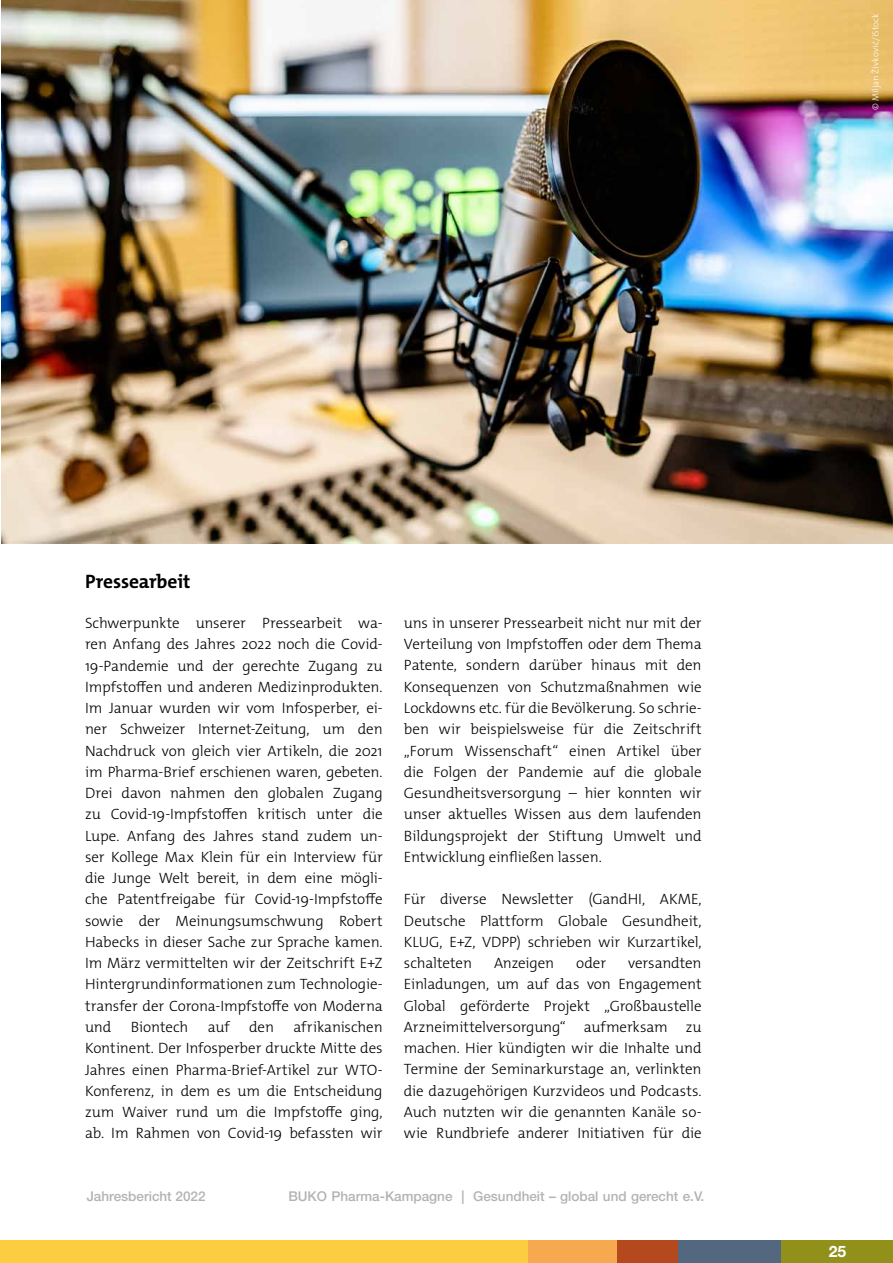
<style>
.page{position:relative;width:893px;height:1263px;background:#fff}
.page>*{position:absolute;margin:0;border:0;box-sizing:border-box;transform-origin:0 0}
.t1{font:700 19.5px "The Mix Os F";letter-spacing:-.005em;color:#000}
.t2{font:700 15.75px "Helvetica Neue LT";color:#fff}
.t3{font:300 15px/21.3px "The Mix Os F";letter-spacing:-.005em;color:#000;text-align:justify}
.t4{font:500 13.5px "Helvetica Neue LT";color:#b1b3b4}
.t5{font:300 9px "The Mix Os F";letter-spacing:.005em;color:#fff}
</style>
<div class="page">
<div style="left:763px;top:1241px;width:130px;height:22px;background:#91901b"></div>
<div style="left:637px;top:1241px;width:143px;height:22px;background:#53677e"></div>
<div style="left:0;top:1241px;width:529px;height:22px;background:#fdcd41"></div>
<div style="left:614px;top:1241px;width:64px;height:22px;background:#b5481d"></div>
<div style="left:529px;top:1241px;width:88px;height:22px;background:#f6a94e"></div>
<img style="left:1px;top:0;width:892px;height:544px">
<p class="t5" style="left:869px;top:110px;width:98px;rotate:-90deg">© Miljan Živković/iStock</p>
<h1 class="t1" style="left:85px;top:569px;width:107px">Pressearbeit</h1>
<p class="t3" style="left:85px;top:612px;width:299px">Schwerpunkte unserer Pressearbeit wa&shy;ren Anfang des Jahres 2022 noch die Covid-19-Pandemie und der gerechte Zugang zu Impfstoffen und anderen Medizinprodukten.<br>Im Januar wurden wir vom Infosperber, ei&shy;ner Schweizer Internet-Zeitung, um den Nachdruck von gleich vier Artikeln, die 2021 im Pharma-Brief erschienen waren, gebeten.<br>Drei davon nahmen den globalen Zugang zu Covid-19-Impfstoffen kritisch unter die Lupe. Anfang des Jahres stand zudem un&shy;ser Kollege Max Klein für ein Interview für die Junge Welt bereit, in dem eine mögli&shy;che Patentfreigabe für Covid-19-Impfstoffe sowie der Meinungsumschwung Robert Habecks in dieser Sache zur Sprache kamen.<br>Im März vermittelten wir der Zeitschrift E+Z Hintergrundinformationen zum Technologie&shy;transfer der Corona-Impfstoffe von Moderna und</p>
<p class="t3" style="left:85px;top:1016px;width:299px;text-indent:208px">afrikanischen Kontinent. Der Infosperber druckte Mitte des Jahres einen Pharma-Brief-Artikel zur WTO-Konferenz, in dem es um die Entscheidung zum Waiver rund um die Impfstoffe ging, ab. Im Rahmen von Covid-19 befassten wir</p>
<p class="t3" style="left:131px;top:1016px;width:59px">Biontech</p>
<p class="t3" style="left:208px;top:1016px;width:23px">auf</p>
<p class="t3" style="left:249px;top:1016px;width:26px">den</p>
<p class="t3" style="left:404px;top:612px;width:299px">uns in unserer Pressearbeit nicht nur mit der Verteilung von Impfstoffen oder dem Thema Patente, sondern darüber hinaus mit den Konsequenzen von Schutzmaßnahmen wie Lockdowns etc. für die Bevölkerung. So schrie&shy;ben wir beispielsweise für die Zeitschrift „Forum Wissenschaft“ einen Artikel über die Folgen der Pandemie auf die globale Gesundheitsversorgung – hier konnten wir unser aktuelles Wissen aus dem laufenden Bildungsprojekt der Stiftung Umwelt und Entwicklung einfließen lassen.</p>
<p class="t3" style="left:404px;top:889px;width:299px">Für diverse Newsletter (GandHI, AKME, Deutsche Plattform Globale Gesundheit, KLUG, E+Z, VDPP) schrieben wir Kurzartikel, schalteten</p>
<p class="t3" style="left:404px;top:952px;width:299px;text-indent:224px">versandten Einladungen, um auf das von Engagement Global geförderte Projekt „Großbaustelle Arzneimittelversorgung“ aufmerksam zu machen. Hier kündigten wir die Inhalte und Termine der Seminarkurstage an, verlinkten die dazugehörigen Kurzvideos und Podcasts.<br>Auch nutzten wir die genannten Kanäle so&shy;wie Rundbriefe anderer Initiativen für die</p>
<p class="t3" style="left:494px;top:952px;width:62px">Anzeigen</p>
<p class="t3" style="left:576px;top:952px;width:31px">oder</p>
<p class="t4" style="left:87px;top:1188px;width:120px">Jahresbericht 2022</p>
<p class="t4" style="left:288px;top:1188px;width:417px">BUKO Pharma-Kampagne | Gesundheit – global und gerecht e.V.</p>
<p class="t2" style="left:829px;top:1242px;width:19px">25</p>
</div>
